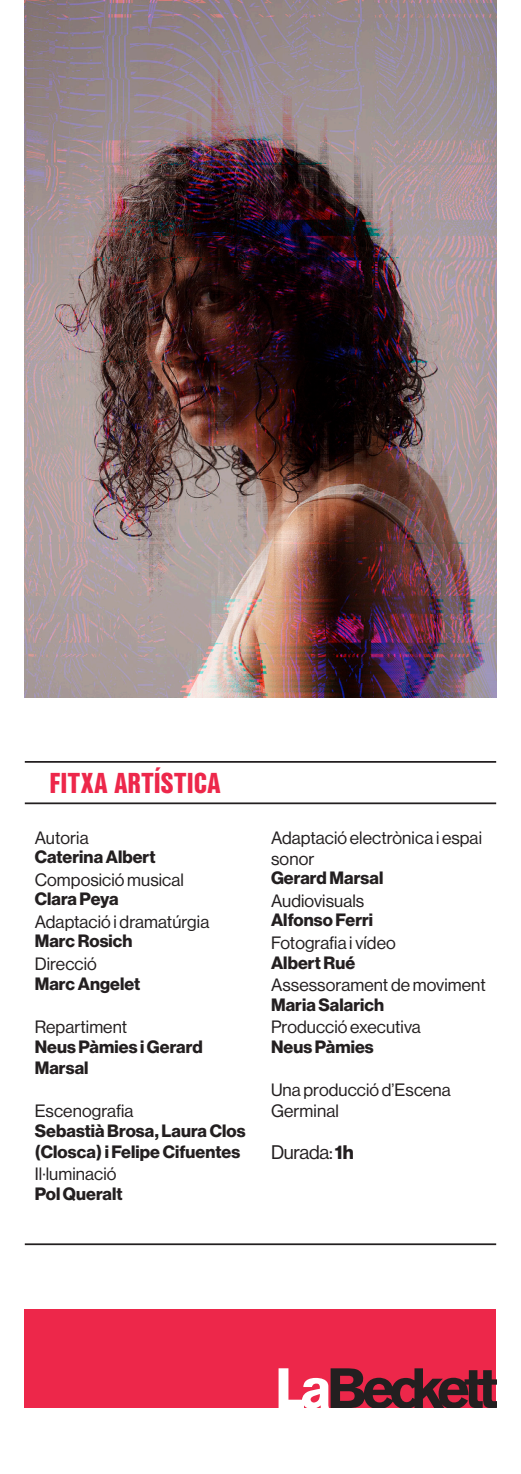
<style>
.page{position:relative;width:521px;height:1474px;background:#fff}
.page>*{position:absolute;margin:0;border:0;box-sizing:border-box;transform-origin:0 0}
.t1{font:900 28px "Nimbus San Con L";letter-spacing:.01em;color:#ed274a}
.t2{font:19.25px "N Haas Grotesk DS Pro 55 Rg";letter-spacing:-.015em;color:#231f20}
.t3{font:17.5px/21px "N Haas Grotesk DS Pro 55 Rg";letter-spacing:.005em;color:#231f20}
.t4{font:17.5px/21px "N Haas Grotesk DS Pro 75 Bd";letter-spacing:.005em;color:#231f20}
.s1{font-family:"N Haas Grotesk DS Pro 75 Bd"}
</style>
<div class="page">
<hr style="left:25px;top:761px;width:471px;height:1px;background:#231f20">
<hr style="left:25px;top:802px;width:471px;height:2px;background:#231f20">
<hr style="left:25px;top:1243px;width:471px;height:2px;background:#231f20">
<img style="left:25px;top:0;width:471px;height:697px">
<div style="left:25px;top:1309px;width:471px;height:98px;background:#ed274a"></div>
<svg style="left:278px;top:1368px;width:218px;height:39px"></svg>
<p class="t1" style="left:50px;top:761px;width:172px">FITXA ARTÍSTICA</p>
<p class="t3" style="left:35px;top:827px;width:55px">Autoria</p>
<p class="t4" style="left:35px;top:847px;width:122px">Caterina Albert</p>
<p class="t3" style="left:35px;top:869px;width:151px">Composició musical</p>
<p class="t4" style="left:35px;top:889px;width:86px">Clara Peya</p>
<p class="t3" style="left:35px;top:911px;width:176px">Adaptació i dramatúrgia</p>
<p class="t4" style="left:35px;top:931px;width:99px">Marc Rosich</p>
<p class="t3" style="left:35px;top:953px;width:64px">Direcció</p>
<p class="t4" style="left:35px;top:973px;width:107px">Marc Angelet</p>
<p class="t3" style="left:35px;top:1016px;width:94px">Repartiment</p>
<p class="t4" style="left:35px;top:1036px;width:170px">Neus Pàmies i Gerard<br>Marsal</p>
<p class="t3" style="left:35px;top:1100px;width:100px">Escenografia</p>
<p class="t4" style="left:35px;top:1120px;width:212px">Sebastià Brosa, Laura Clos (Closca) i Felipe Cifuentes</p>
<p class="t3" style="left:35px;top:1163px;width:83px">Il·luminació</p>
<p class="t4" style="left:35px;top:1183px;width:89px">Pol Queralt</p>
<p class="t3" style="left:271px;top:827px;width:212px">Adaptació electrònica i espai sonor</p>
<p class="t4" style="left:271px;top:868px;width:114px">Gerard Marsal</p>
<p class="t3" style="left:271px;top:890px;width:95px">Audiovisuals</p>
<p class="t4" style="left:271px;top:910px;width:104px">Alfonso Ferri</p>
<p class="t3" style="left:271px;top:932px;width:126px">Fotografia i vídeo</p>
<p class="t4" style="left:271px;top:952px;width:86px">Albert Rué</p>
<p class="t3" style="left:271px;top:974px;width:216px">Assessorament de moviment</p>
<p class="t4" style="left:271px;top:994px;width:115px">Maria Salarich</p>
<p class="t3" style="left:271px;top:1016px;width:151px">Producció executiva</p>
<p class="t4" style="left:271px;top:1036px;width:104px">Neus Pàmies</p>
<p class="t3" style="left:271px;top:1079px;width:181px">Una producció d’Escena<br>Germinal</p>
<p class="t2" style="left:271px;top:1141px;width:84px">Durada: <span class="s1">1h</span></p>
</div>
